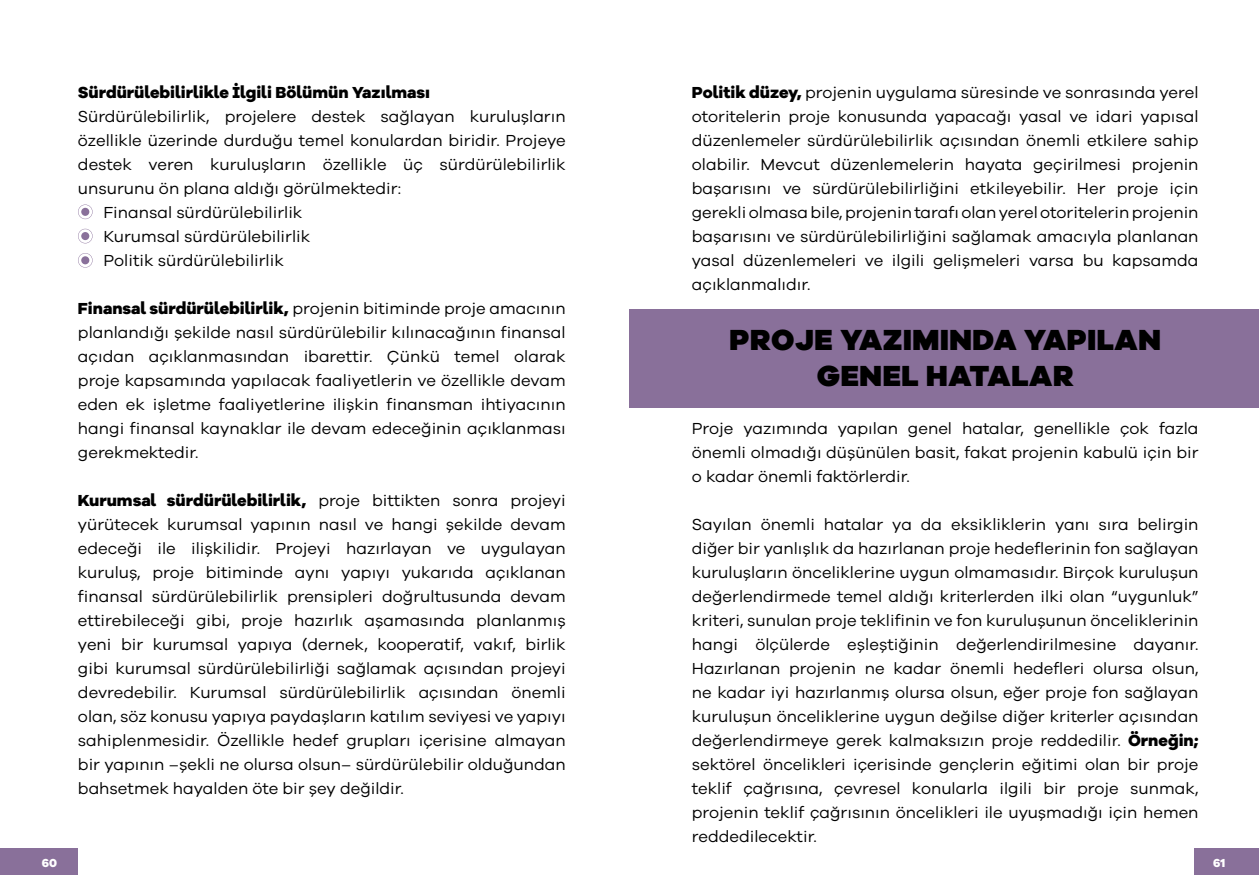
<style>
.page{position:relative;width:1259px;height:893px;background:#fff}
.page>*{position:absolute;margin:0;border:0;box-sizing:border-box;transform-origin:0 0}
.t1{font:900 30px/36px "Galano Grotesque";letter-spacing:.02em;color:#000;text-align:center}
.t2{font:16.5px/24px "Galano Grotesque";color:#000;text-align:justify}
.t3{font:800 16.5px "Galano Grotesque Alt";color:#000}
.t4{font:800 12px "Galano Grotesque";color:#fff}
.s1{font-family:"Galano Grotesque Alt";font-weight:800}
.s2{font-family:"Galano Grotesque";font-weight:400}
</style>
<div class="page">
<div style="left:1193px;top:848px;width:66px;height:27px;background:#89709a"></div>
<div style="left:0;top:848px;width:78px;height:27px;background:#89709a"></div>
<svg style="left:78px;top:205px;width:15px;height:14px"></svg>
<svg style="left:78px;top:229px;width:15px;height:14px"></svg>
<svg style="left:78px;top:253px;width:15px;height:15px"></svg>
<div style="left:629px;top:309px;width:630px;height:99px;background:#89709a"></div>
<p class="t3" style="left:78px;top:81px;width:354px">Sürdürülebilirlikle İlgili Bölümün Yazılması</p>
<p class="t2" style="left:78px;top:104px;width:489px">Sürdürülebilirlik, projelere destek sağlayan kuruluşların</p>
<p class="t2" style="left:78px;top:128px;width:489px">özellikle üzerinde durduğu temel konulardan biridir. Projeye</p>
<p class="t2" style="left:78px;top:152px;width:489px">destek veren kuruluşların özellikle üç sürdürülebilirlik</p>
<p class="t2" style="left:78px;top:176px;width:325px">unsurunu ön plana aldığı görülmektedir:</p>
<p class="t2" style="left:103px;top:200px;width:200px">Finansal sürdürülebilirlik</p>
<p class="t2" style="left:103px;top:224px;width:208px">Kurumsal sürdürülebilirlik</p>
<p class="t2" style="left:103px;top:248px;width:182px">Politik sürdürülebilirlik</p>
<p class="t2" style="left:78px;top:296px;width:489px"><span class="s1">Finansal sürdürülebilirlik,</span> projenin bitiminde proje amacının planlandığı şekilde nasıl sürdürülebilir kılınacağının finansal açıdan açıklanmasından ibarettir. Çünkü temel olarak proje kapsamında yapılacak faaliyetlerin ve özellikle devam eden ek işletme faaliyetlerine ilişkin finansman ihtiyacının hangi finansal kaynaklar ile devam edeceğinin açıklanması gerekmektedir.</p>
<p class="t3" style="left:78px;top:489px;width:489px">Kurumsal sürdürülebilirlik, <span class="s2">proje bittikten sonra projeyi</span></p>
<p class="t2" style="left:78px;top:512px;width:489px">yürütecek kurumsal yapının nasıl ve hangi şekilde devam edeceği ile ilişkilidir. Projeyi hazırlayan ve uygulayan kuruluş, proje bitiminde aynı yapıyı yukarıda açıklanan finansal sürdürülebilirlik prensipleri doğrultusunda devam ettirebileceği gibi, proje hazırlık aşamasında planlanmış yeni bir kurumsal yapıya (dernek, kooperatif, vakıf, birlik gibi kurumsal sürdürülebilirliği sağlamak açısından projeyi devredebilir. Kurumsal sürdürülebilirlik açısından önemli olan, söz konusu yapıya paydaşların katılım seviyesi ve yapıyı sahiplenmesidir. Özellikle hedef grupları içerisine almayan bir yapının –şekli ne olursa olsun– sürdürülebilir olduğundan bahsetmek hayalden öte bir şey değildir.</p>
<p class="t2" style="left:692px;top:80px;width:508px"><span class="s1">Politik düzey,</span> projenin uygulama süresinde ve sonrasında yerel otoritelerin proje konusunda yapacağı yasal ve idari yapısal düzenlemeler sürdürülebilirlik açısından önemli etkilere sahip olabilir. Mevcut düzenlemelerin hayata geçirilmesi projenin başarısını ve sürdürülebilirliğini etkileyebilir. Her proje için gerekli olmasa bile, projenin tarafı olan yerel otoritelerin projenin başarısını ve sürdürülebilirliğini sağlamak amacıyla planlanan yasal düzenlemeleri ve ilgili gelişmeleri varsa bu kapsamda açıklanmalıdır.</p>
<h1 class="t1" style="left:729px;top:321px;width:433px">PROJE YAZIMINDA YAPILAN<br>GENEL HATALAR</h1>
<p class="t2" style="left:692px;top:416px;width:508px">Proje yazımında yapılan genel hatalar, genellikle çok fazla önemli olmadığı düşünülen basit, fakat projenin kabulü için bir o kadar önemli faktörlerdir.</p>
<p class="t2" style="left:692px;top:512px;width:508px">Sayılan önemli hatalar ya da eksikliklerin yanı sıra belirgin diğer bir yanlışlık da hazırlanan proje hedeflerinin fon sağlayan kuruluşların önceliklerine uygun olmamasıdır. Birçok kuruluşun değerlendirmede temel aldığı kriterlerden ilki olan “uygunluk” kriteri, sunulan proje teklifinin ve fon kuruluşunun önceliklerinin hangi ölçülerde eşleştiğinin değerlendirilmesine dayanır.<br>Hazırlanan projenin ne kadar önemli hedefleri olursa olsun, ne kadar iyi hazırlanmış olursa olsun, eğer proje fon sağlayan kuruluşun önceliklerine uygun değilse diğer kriterler açısından değerlendirmeye gerek kalmaksızın proje reddedilir. <span class="s1">Örneğin; </span>sektörel öncelikleri içerisinde gençlerin eğitimi olan bir proje teklif çağrısına, çevresel konularla ilgili bir proje sunmak, projenin teklif çağrısının öncelikleri ile uyuşmadığı için hemen reddedilecektir.</p>
<p class="t4" style="left:42px;top:855px;width:17px">60</p>
<p class="t4" style="left:1213px;top:855px;width:14px">61</p>
</div>
